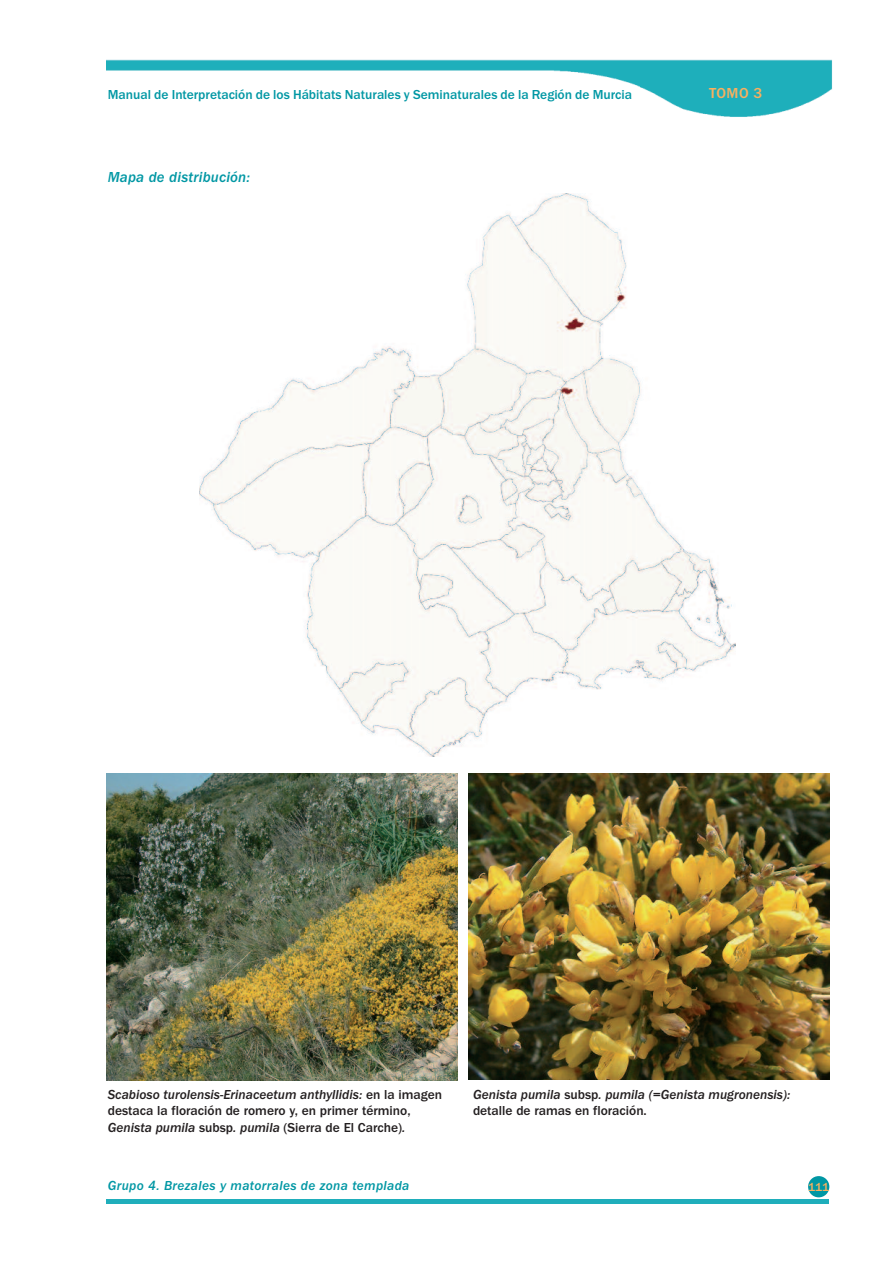
<style>
.page{position:relative;width:893px;height:1263px;background:#fff}
.page>*{position:absolute;margin:0;border:0;box-sizing:border-box;transform-origin:0 0}
.t1{font:italic 500 15px "Franklin Gothic";letter-spacing:.01em;color:#0097a4}
.t2{font:500 15px "Franklin Gothic";color:#fab05f}
.t3{font:500 13.5px/16.2px "Franklin Gothic";color:#231f20}
.t4{font:500 13.5px "Franklin Gothic";color:#0097a4}
.t5{font:italic 500 13.5px/16.2px "Franklin Gothic";color:#231f20}
.t6{font:italic 500 13.5px "Franklin Gothic";letter-spacing:.025em;color:#0097a4}
.t7{font:500 12px "Franklin Gothic";color:#fab05f}
.s1{font-style:italic}
.s2{font-style:normal}
</style>
<div class="page">
<img style="left:106px;top:59px;width:727px;height:58px">
<hr style="left:106px;top:1199px;width:723px;height:4px;background:#1faebb">
<div style="left:808px;top:1176px;width:21px;height:21px;background:#0097a4;border-radius:50%"></div>
<img style="left:200px;top:194px;width:536px;height:563px">
<img style="left:469px;top:774px;width:360px;height:305px">
<img style="left:106px;top:774px;width:352px;height:306px">
<p class="t4" style="left:108px;top:86px;width:526px">Manual de Interpretación de los Hábitats Naturales y Seminaturales de la Región de Murcia</p>
<p class="t2" style="left:709px;top:84px;width:55px">TOMO 3</p>
<p class="t1" style="left:108px;top:168px;width:144px">Mapa de distribución:</p>
<p class="t3" style="left:108px;top:1086px;width:336px"><span class="s1">Scabioso turolensis-Erinaceetum anthyllidis:</span> en la imagen destaca la floración de romero y, en primer término,<br><span class="s1">Genista pumila</span> subsp<span class="s1">. pumila</span> (Sierra de El Carche)<span class="s1">.</span></p>
<p class="t5" style="left:473px;top:1086px;width:319px">Genista pumila <span class="s2">subsp</span>. pumila (=Genista mugronensis): <span class="s2">detalle de ramas en floración.</span></p>
<p class="t6" style="left:108px;top:1178px;width:303px">Grupo 4. Brezales y matorrales de zona templada</p>
<p class="t7" style="left:808px;top:1179px;width:23px">111</p>
</div>
